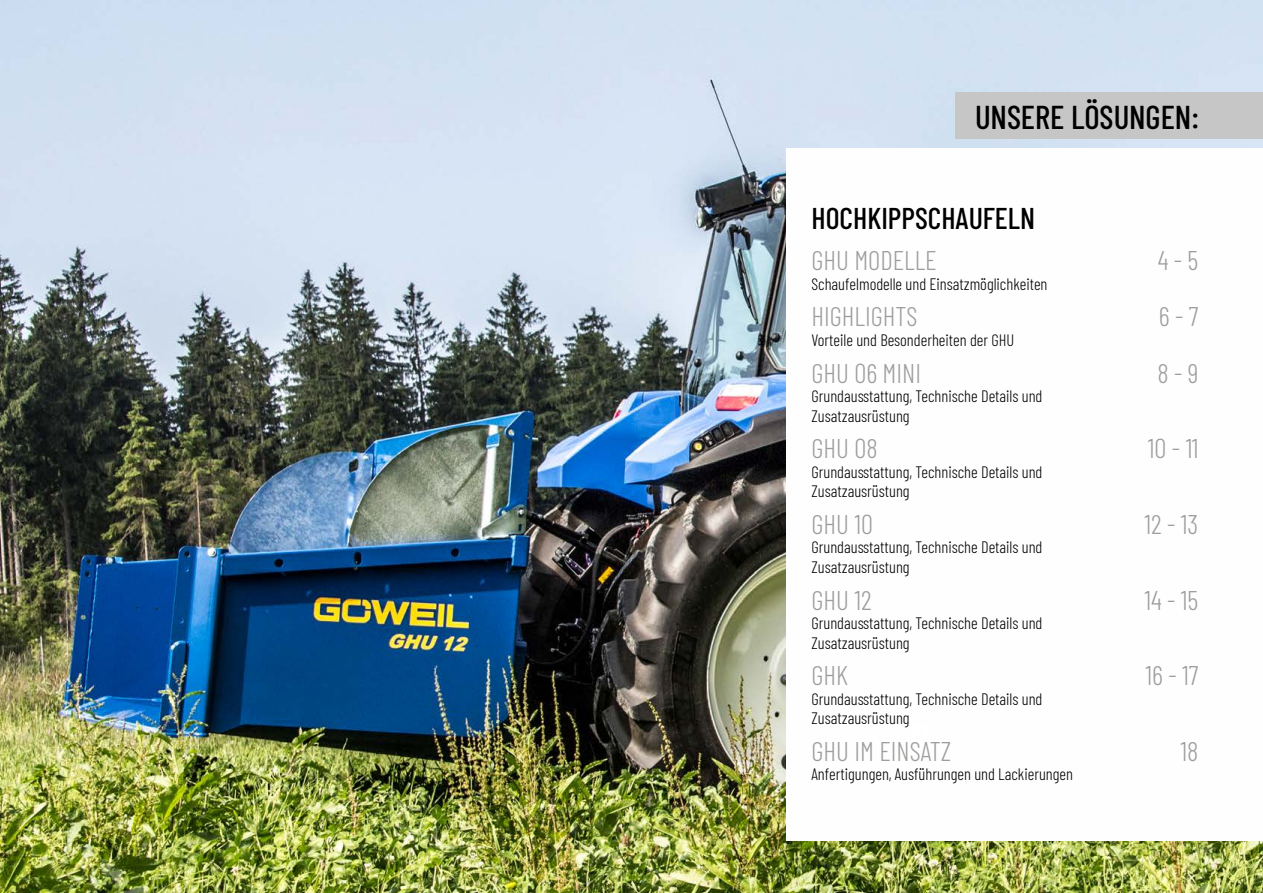
<style>
.page{position:relative;width:1263px;height:893px;background:#fff}
.page>*{position:absolute;margin:0;border:0;box-sizing:border-box;transform-origin:0 0}
.t1{font:500 33px "Barlow Condensed";color:#000}
.t2{font:500 30px "Barlow Condensed";color:#000}
.t3{font:300 27px "Barlow Condensed";color:#9d9d9c}
.t4{font:300 16.5px/19.5px "Barlow Condensed";color:#000}
</style>
<div class="page">
<img style="left:0;top:0;width:1263px;height:893px">
<div style="left:787px;top:148px;width:476px;height:693px;background:#fff"></div>
<div style="left:955px;top:92px;width:308px;height:47px;background:#c6c6c6"></div>
<h1 class="t1" style="left:975px;top:94px;width:226px">UNSERE LÖSUNGEN:</h1>
<h2 class="t2" style="left:811px;top:197px;width:225px">HOCHKIPPSCHAUFELN</h2>
<h3 class="t3" style="left:811px;top:241px;width:127px">GHU MODELLE</h3>
<h3 class="t3" style="left:1158px;top:241px;width:42px">4 - 5</h3>
<p class="t4" style="left:811px;top:273px;width:238px">Schaufelmodelle und Einsatzmöglichkeiten</p>
<h3 class="t3" style="left:811px;top:297px;width:108px">HIGHLIGHTS</h3>
<h3 class="t3" style="left:1159px;top:297px;width:41px">6 - 7</h3>
<p class="t4" style="left:811px;top:329px;width:204px">Vorteile und Besonderheiten der GHU</p>
<h3 class="t3" style="left:811px;top:354px;width:111px">GHU 06 MINI</h3>
<h3 class="t3" style="left:1157px;top:354px;width:43px">8 - 9</h3>
<p class="t4" style="left:811px;top:385px;width:232px">Grundausstattung, Technische Details und<br>Zusatzausrüstung</p>
<h3 class="t3" style="left:811px;top:429px;width:68px">GHU 08</h3>
<h3 class="t3" style="left:1148px;top:429px;width:52px">10 - 11</h3>
<p class="t4" style="left:811px;top:461px;width:232px">Grundausstattung, Technische Details und<br>Zusatzausrüstung</p>
<h3 class="t3" style="left:811px;top:505px;width:63px">GHU 10</h3>
<h3 class="t3" style="left:1144px;top:505px;width:56px">12 - 13</h3>
<p class="t4" style="left:811px;top:536px;width:232px">Grundausstattung, Technische Details und<br>Zusatzausrüstung</p>
<h3 class="t3" style="left:811px;top:580px;width:62px">GHU 12</h3>
<h3 class="t3" style="left:1144px;top:580px;width:56px">14 - 15</h3>
<p class="t4" style="left:811px;top:612px;width:232px">Grundausstattung, Technische Details und<br>Zusatzausrüstung</p>
<h3 class="t3" style="left:811px;top:656px;width:38px">GHK</h3>
<h3 class="t3" style="left:1145px;top:656px;width:55px">16 - 17</h3>
<p class="t4" style="left:811px;top:688px;width:232px">Grundausstattung, Technische Details und<br>Zusatzausrüstung</p>
<h3 class="t3" style="left:811px;top:732px;width:141px">GHU IM EINSATZ</h3>
<h3 class="t3" style="left:1180px;top:732px;width:20px">18</h3>
<p class="t4" style="left:811px;top:763px;width:263px">Anfertigungen, Ausführungen und Lackierungen</p>
</div>
